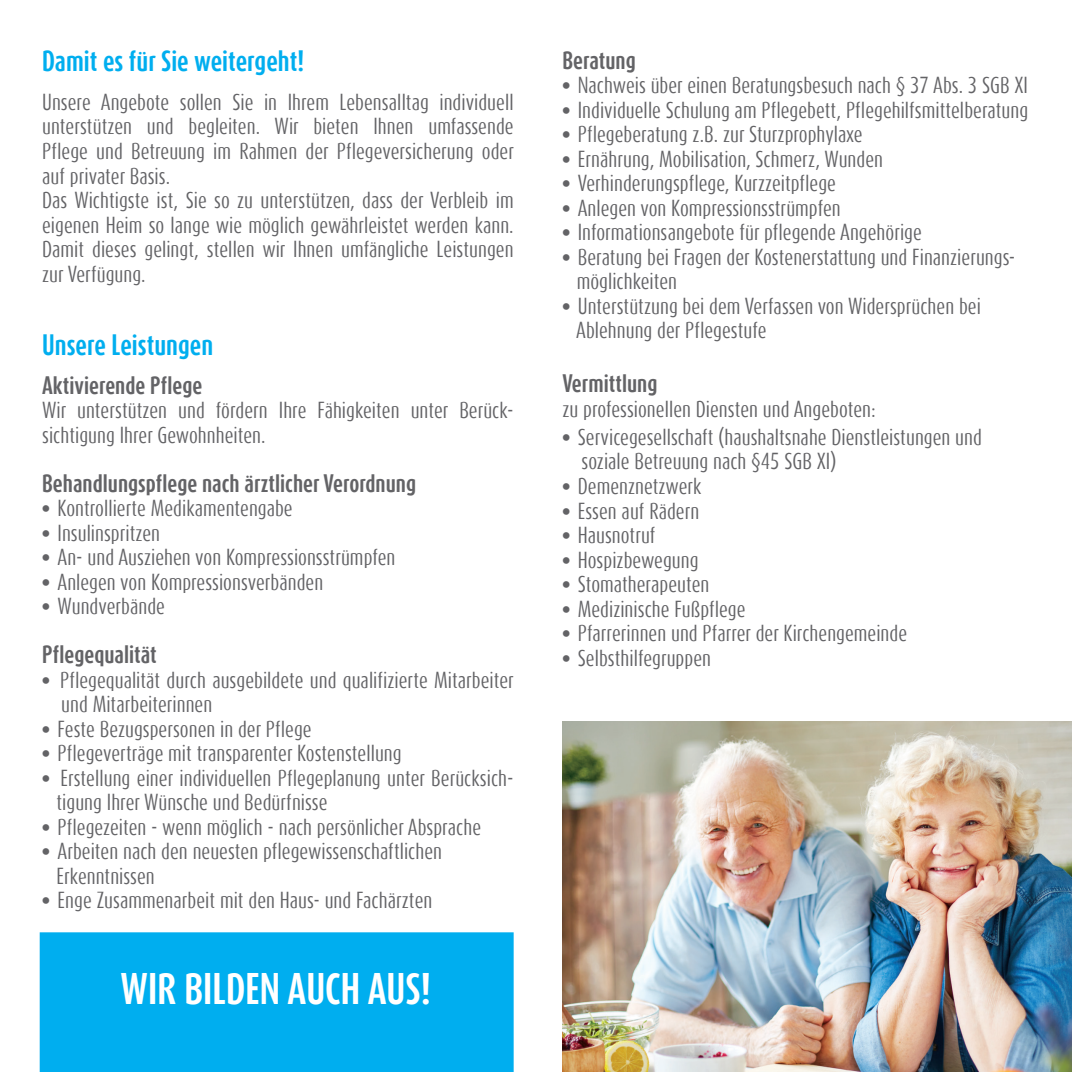
<style>
.page{position:relative;width:1072px;height:1072px;background:#fff}
.page>*{position:absolute;margin:0;border:0;box-sizing:border-box;transform-origin:0 0}
.t1{font:700 36.75px "Dax Compact Offc";color:#fff}
.t2{font:700 24.5px "Dax Compact Offc";color:#00aeef}
.t3{font:700 21px "Dax Compact Offc";color:#636366}
.t4{font:19.25px/24.5px "Dax Compact Offc";color:#636366}
.s1{font-weight:900}
</style>
<div class="page">
<div style="left:40px;top:932px;width:473px;height:139px;background:#00aeef"></div>
<img style="left:562px;top:721px;width:509px;height:350px">
<p class="t2" style="left:42px;top:45px;width:263px">Damit es für Sie weitergeht!</p>
<p class="t4" style="left:42px;top:90px;width:473px">Unsere Angebote sollen Sie in Ihrem Lebensalltag individuell unterstützen und begleiten. Wir bieten Ihnen umfassende Pflege und Betreuung im Rahmen der Pflegeversicherung oder auf privater Basis.<br>Das Wichtigste ist, Sie so zu unterstützen, dass der Verbleib im eigenen Heim so lange wie möglich gewährleistet werden kann.<br>Damit dieses gelingt, stellen wir Ihnen umfängliche Leistungen zur Verfügung.</p>
<p class="t2" style="left:42px;top:328px;width:172px">Unsere Leistungen</p>
<p class="t3" style="left:42px;top:371px;width:162px">Aktivierende Pflege</p>
<p class="t4" style="left:42px;top:398px;width:473px">Wir unterstützen und fördern Ihre Fähigkeiten unter Berück&shy;sichtigung Ihrer Gewohnheiten.</p>
<p class="t3" style="left:42px;top:469px;width:375px">Behandlungspflege nach ärztlicher Verordnung</p>
<p class="t4" style="left:42px;top:496px;width:252px"><span class="s1">•</span> Kontrollierte Medikamentengabe</p>
<p class="t4" style="left:42px;top:520px;width:119px"><span class="s1">•</span> Insulinspritzen</p>
<p class="t4" style="left:42px;top:545px;width:355px"><span class="s1">•</span> An- und Ausziehen von Kompressionsstrümpfen</p>
<p class="t4" style="left:42px;top:569px;width:283px"><span class="s1">•</span> Anlegen von Kompressionsverbänden</p>
<p class="t4" style="left:42px;top:594px;width:124px"><span class="s1">•</span> Wundverbände</p>
<p class="t3" style="left:42px;top:640px;width:116px">Pflegequalität</p>
<p class="t4" style="left:61px;top:667px;width:454px;text-indent:-19px"><span class="s1">•</span> Pflegequalität durch ausgebildete und qualifizierte Mitarbeiter und Mitarbeiterinnen</p>
<p class="t4" style="left:42px;top:716px;width:271px"><span class="s1">•</span> Feste Bezugspersonen in der Pflege</p>
<p class="t4" style="left:42px;top:741px;width:361px"><span class="s1">•</span> Pflegeverträge mit transparenter Kostenstellung</p>
<p class="t4" style="left:56px;top:765px;width:458px;text-indent:-14px"><span class="s1">•</span> Erstellung einer individuellen Pflegeplanung unter Berücksich&shy;tigung Ihrer Wünsche und Bedürfnisse</p>
<p class="t4" style="left:42px;top:814px;width:440px"><span class="s1">•</span> Pflegezeiten - wenn möglich - nach persönlicher Absprache</p>
<p class="t4" style="left:56px;top:839px;width:387px;text-indent:-14px"><span class="s1">•</span> Arbeiten nach den neuesten pflegewissenschaftlichen<br>Erkenntnissen</p>
<p class="t4" style="left:42px;top:888px;width:392px"><span class="s1">•</span> Enge Zusammenarbeit mit den Haus- und Fachärzten</p>
<h1 class="t1" style="left:121px;top:964px;width:312px">WIR BILDEN AUCH AUS!</h1>
<p class="t3" style="left:562px;top:46px;width:75px">Beratung</p>
<p class="t4" style="left:562px;top:73px;width:467px"><span class="s1">•</span> Nachweis über einen Beratungsbesuch nach § 37 Abs. 3 SGB XI</p>
<p class="t4" style="left:562px;top:98px;width:467px"><span class="s1">•</span> Individuelle Schulung am Pflegebett, Pflegehilfsmittelberatung</p>
<p class="t4" style="left:562px;top:122px;width:302px"><span class="s1">•</span> Pflegeberatung z.B. zur Sturzprophylaxe</p>
<p class="t4" style="left:562px;top:147px;width:322px"><span class="s1">•</span> Ernährung, Mobilisation, Schmerz, Wunden</p>
<p class="t4" style="left:562px;top:171px;width:275px"><span class="s1">•</span> Verhinderungspflege, Kurzzeitpflege</p>
<p class="t4" style="left:562px;top:196px;width:280px"><span class="s1">•</span> Anlegen von Kompressionsstrümpfen</p>
<p class="t4" style="left:562px;top:220px;width:361px"><span class="s1">•</span> Informationsangebote für pflegende Angehörige</p>
<p class="t4" style="left:576px;top:245px;width:440px;text-indent:-14px"><span class="s1">•</span> Beratung bei Fragen der Kostenerstattung und Finanzierungs&shy;möglichkeiten</p>
<p class="t4" style="left:576px;top:294px;width:406px;text-indent:-14px"><span class="s1">•</span> Unterstützung bei dem Verfassen von Widersprüchen bei<br>Ablehnung der Pflegestufe</p>
<p class="t3" style="left:562px;top:369px;width:97px">Vermittlung</p>
<p class="t4" style="left:562px;top:397px;width:315px">zu professionellen Diensten und Angeboten:</p>
<p class="t4" style="left:581px;top:425px;width:402px;text-indent:-19px"><span class="s1">•</span> Servicegesellschaft (haushaltsnahe Dienstleistungen und soziale Betreuung nach §45 SGB XI)</p>
<p class="t4" style="left:562px;top:474px;width:141px"><span class="s1">•</span> Demenznetzwerk</p>
<p class="t4" style="left:562px;top:498px;width:138px"><span class="s1">•</span> Essen auf Rädern</p>
<p class="t4" style="left:562px;top:523px;width:95px"><span class="s1">•</span> Hausnotruf</p>
<p class="t4" style="left:562px;top:547px;width:138px"><span class="s1">•</span> Hospizbewegung</p>
<p class="t4" style="left:562px;top:572px;width:149px"><span class="s1">•</span> Stomatherapeuten</p>
<p class="t4" style="left:562px;top:596px;width:185px"><span class="s1">•</span> Medizinische Fußpflege</p>
<p class="t4" style="left:562px;top:621px;width:346px"><span class="s1">•</span> Pfarrerinnen und Pfarrer der Kirchengemeinde</p>
<p class="t4" style="left:562px;top:645px;width:150px"><span class="s1">•</span> Selbsthilfegruppen</p>
</div>
